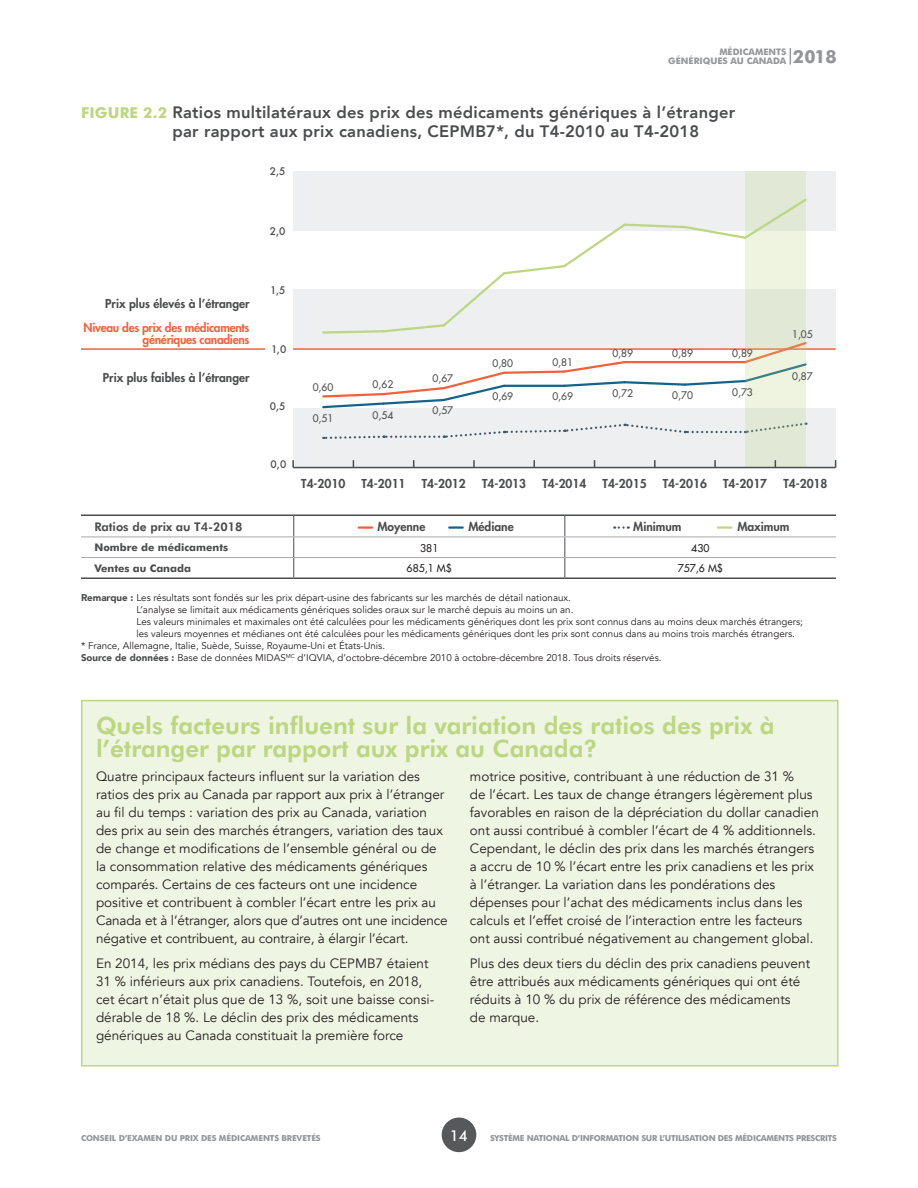
<style>
.page{position:relative;width:918px;height:1188px;background:#fff}
.page>*{position:absolute;margin:0;border:0;box-sizing:border-box;transform-origin:0 0}
.t1{font:800 24px/22.5px "Futura BT";color:#bcd681}
.t2{font:800 16.5px/19.5px "Avenir";letter-spacing:.015em;color:#4b4c4d}
.t3{font:500 15px "Futura BT";color:#fff}
.t4{font:13.5px/18px "Avenir";color:#231f20}
.t5{font:800 12px "Futura Std";color:#4b4c4d}
.t6{font:800 12px/12px "Futura Std";letter-spacing:-.025em;color:#f1623c;text-align:right}
.t7{font:800 12px "Futura BT";color:#4b4c4d}
.t8{font:700 10.5px "Futura BT";color:#4b4c4d}
.t9{font:500 10.5px "Futura Std";color:#231f20}
.t10{font:500 10.2px "Futura Std";color:#4b4c4d}
.t11{font:500 10.2px "Futura";color:#4b4c4d}
.t12{font:9.75px "Avenir";color:#231f20}
.t13{font:700 9px/9px "Futura BT";color:#939598;text-align:center}
.t14{font:700 8.25px "Futura BT";letter-spacing:-.03em;color:#939598}
.s1{font-family:"Futura BT";font-weight:700;font-size:15px;color:#bcd681}
.s2{font-weight:900;color:#4b4c4d}
</style>
<div class="page">
<div style="left:442px;top:1118px;width:34px;height:34px;background:#57585a;border-radius:50%"></div>
<svg style="left:790px;top:48px;width:1px;height:16px"></svg>
<div style="left:82px;top:701px;width:756px;height:365px;background:#eff5e3"></div>
<div style="left:81px;top:700px;width:757px;height:366px;border:2px solid #bcd681"></div>
<hr style="left:565px;top:514px;width:271px;height:2px;background:#4b4c4d">
<hr style="left:81px;top:514px;width:213px;height:2px;background:#4b4c4d">
<hr style="left:294px;top:514px;width:271px;height:2px;background:#4b4c4d">
<hr style="left:81px;top:577px;width:213px;height:2px;background:#4b4c4d">
<hr style="left:294px;top:577px;width:271px;height:2px;background:#4b4c4d">
<hr style="left:565px;top:577px;width:271px;height:2px;background:#4b4c4d">
<div style="left:293px;top:171px;width:543px;height:60px;background:#edeff0"></div>
<div style="left:293px;top:290px;width:543px;height:59px;background:#edeff0"></div>
<div style="left:293px;top:408px;width:543px;height:60px;background:#edeff0"></div>
<hr style="left:81px;top:348px;width:755px;height:2px;background:#f1623c">
<div style="left:266px;top:337px;width:27px;height:19px;background:#fff"></div>
<svg style="left:323px;top:422px;width:483px;height:18px"></svg>
<svg style="left:321px;top:197px;width:488px;height:213px"></svg>
<svg style="left:745px;top:171px;width:60px;height:296px;background:#e3e9d5"></svg>
<hr style="left:293px;top:467px;width:543px;height:1px;background:#4b4c4d">
<svg style="left:292px;top:460px;width:2px;height:8px"></svg>
<svg style="left:473px;top:460px;width:2px;height:7px"></svg>
<svg style="left:533px;top:460px;width:2px;height:7px"></svg>
<svg style="left:714px;top:460px;width:2px;height:7px"></svg>
<svg style="left:654px;top:460px;width:2px;height:7px"></svg>
<svg style="left:81px;top:516px;width:755px;height:62px"></svg>
<p class="t13" style="left:668px;top:48px;width:170px">MÉDICAMENTS<br>GÉNÉRIQUES AU CANADA <sup>2018</sup></p>
<p class="t2" style="left:173px;top:102px;width:564px;text-indent:-92px"><span class="s1">FIGURE 2.2</span> Ratios multilatéraux des prix des médicaments génériques à l’étranger par rapport aux prix canadiens, CEPMB7*, du T4-2010 au T4-2018</p>
<p class="t11" style="left:270px;top:165px;width:17px">2,5</p>
<p class="t11" style="left:270px;top:224px;width:17px">2,0</p>
<p class="t5" style="left:105px;top:296px;width:146px">Prix plus élevés à l’étranger</p>
<p class="t6" style="left:84px;top:322px;width:167px">Niveau des prix des médicaments génériques canadiens</p>
<p class="t5" style="left:103px;top:370px;width:148px">Prix plus faibles à l’étranger</p>
<p class="t11" style="left:270px;top:283px;width:17px">1,5</p>
<p class="t11" style="left:271px;top:342px;width:17px">1,0</p>
<p class="t11" style="left:270px;top:400px;width:17px">0,5</p>
<p class="t11" style="left:271px;top:457px;width:17px">0,0</p>
<p class="t10" style="left:313px;top:380px;width:22px">0,60</p>
<p class="t10" style="left:313px;top:412px;width:22px">0,51</p>
<p class="t10" style="left:373px;top:377px;width:22px">0,62</p>
<p class="t10" style="left:373px;top:409px;width:22px">0,54</p>
<p class="t10" style="left:432px;top:371px;width:22px">0,67</p>
<p class="t10" style="left:433px;top:404px;width:22px">0,57</p>
<p class="t10" style="left:672px;top:347px;width:22px">0,89</p>
<p class="t10" style="left:612px;top:347px;width:22px">0,89</p>
<p class="t10" style="left:732px;top:347px;width:22px">0,89</p>
<p class="t10" style="left:612px;top:387px;width:22px">0,72</p>
<p class="t10" style="left:732px;top:386px;width:22px">0,73</p>
<p class="t10" style="left:492px;top:356px;width:22px">0,80</p>
<p class="t10" style="left:552px;top:355px;width:22px">0,81</p>
<p class="t10" style="left:492px;top:390px;width:22px">0,69</p>
<p class="t10" style="left:552px;top:390px;width:22px">0,69</p>
<p class="t10" style="left:672px;top:389px;width:22px">0,70</p>
<p class="t10" style="left:792px;top:328px;width:22px">1,05</p>
<p class="t10" style="left:792px;top:370px;width:22px">0,87</p>
<p class="t5" style="left:301px;top:476px;width:46px">T4-2010</p>
<p class="t5" style="left:362px;top:476px;width:46px">T4-2011</p>
<p class="t5" style="left:422px;top:476px;width:46px">T4-2012</p>
<p class="t5" style="left:482px;top:476px;width:46px">T4-2013</p>
<p class="t5" style="left:542px;top:476px;width:46px">T4-2014</p>
<p class="t5" style="left:603px;top:476px;width:46px">T4-2015</p>
<p class="t5" style="left:663px;top:476px;width:46px">T4-2016</p>
<p class="t5" style="left:723px;top:476px;width:46px">T4-2017</p>
<p class="t5" style="left:783px;top:476px;width:46px">T4-2018</p>
<p class="t5" style="left:378px;top:519px;width:49px">Moyenne</p>
<p class="t5" style="left:469px;top:519px;width:47px">Médiane</p>
<p class="t5" style="left:633px;top:519px;width:50px">Minimum</p>
<p class="t5" style="left:737px;top:519px;width:54px">Maximum</p>
<p class="t7" style="left:94px;top:519px;width:150px">Ratios de prix au T4-2018</p>
<p class="t8" style="left:94px;top:541px;width:135px">Nombre de médicaments</p>
<p class="t9" style="left:420px;top:541px;width:20px">381</p>
<p class="t9" style="left:691px;top:541px;width:20px">430</p>
<p class="t8" style="left:94px;top:562px;width:98px">Ventes au Canada</p>
<p class="t9" style="left:407px;top:562px;width:47px">685,1 M$</p>
<p class="t9" style="left:678px;top:562px;width:47px">757,6 M$</p>
<p class="t12" style="left:81px;top:592px;width:491px"><span class="s2">Remarque :</span> Les résultats sont fondés sur les prix départ-usine des fabricants sur les marchés de détail nationaux.</p>
<p class="t12" style="left:136px;top:604px;width:438px">L’analyse se limitait aux médicaments génériques solides oraux sur le marché depuis au moins un an.</p>
<p class="t12" style="left:136px;top:616px;width:668px">Les valeurs minimales et maximales ont été calculées pour les médicaments génériques dont les prix sont connus dans au moins deux marchés étrangers;</p>
<p class="t12" style="left:136px;top:628px;width:660px">les valeurs moyennes et médianes ont été calculées pour les médicaments génériques dont les prix sont connus dans au moins trois marchés étrangers.</p>
<p class="t12" style="left:81px;top:640px;width:306px">* France, Allemagne, Italie, Suède, Suisse, Royaume-Uni et États-Unis.</p>
<p class="t12" style="left:81px;top:652px;width:582px"><span class="s2">Source de données :</span> Base de données MIDAS<sup>MC</sup> d’IQVIA, d’octobre-décembre 2010 à octobre-décembre 2018. Tous droits réservés.</p>
<h1 class="t1" style="left:96px;top:714px;width:680px">Quels facteurs influent sur la variation des ratios des prix à l’étranger par rapport aux prix au Canada?</h1>
<p class="t4" style="left:96px;top:768px;width:353px">Quatre principaux facteurs influent sur la variation des ratios des prix au Canada par rapport aux prix à l’étranger au fil du temps : variation des prix au Canada, variation des prix au sein des marchés étrangers, variation des taux de change et modifications de l’ensemble général ou de la consommation relative des médicaments génériques comparés. Certains de ces facteurs ont une incidence positive et contribuent à combler l’écart entre les prix au Canada et à l’étranger, alors que d’autres ont une incidence négative et contribuent, au contraire, à élargir l’écart.</p>
<p class="t4" style="left:96px;top:955px;width:340px">En 2014, les prix médians des pays du CEPMB7 étaient 31 % inférieurs aux prix canadiens. Toutefois, en 2018, cet écart n’était plus que de 13 %, soit une baisse consi&shy;dérable de 18 %. Le déclin des prix des médicaments génériques au Canada constituait la première force</p>
<p class="t4" style="left:470px;top:768px;width:351px">motrice positive, contribuant à une réduction de 31 %<br>de l’écart. Les taux de change étrangers légèrement plus favorables en raison de la dépréciation du dollar canadien ont aussi contribué à combler l’écart de 4 % additionnels.<br>Cependant, le déclin des prix dans les marchés étrangers a accru de 10 % l’écart entre les prix canadiens et les prix à l’étranger. La variation dans les pondérations des dépenses pour l’achat des médicaments inclus dans les calculs et l’effet croisé de l’interaction entre les facteurs ont aussi contribué négativement au changement global.</p>
<p class="t4" style="left:470px;top:955px;width:342px">Plus des deux tiers du déclin des prix canadiens peuvent être attribués aux médicaments génériques qui ont été réduits à 10 % du prix de référence des médicaments<br>de marque.</p>
<p class="t3" style="left:450px;top:1126px;width:20px">14</p>
<p class="t14" style="left:81px;top:1133px;width:241px">CONSEIL D’EXAMEN DU PRIX DES MÉDICAMENTS BREVETÉS</p>
<p class="t14" style="left:490px;top:1133px;width:348px">SYSTÈME NATIONAL D’INFORMATION SUR L’UTILISATION DES MÉDICAMENTS PRESCRITS</p>
</div>
